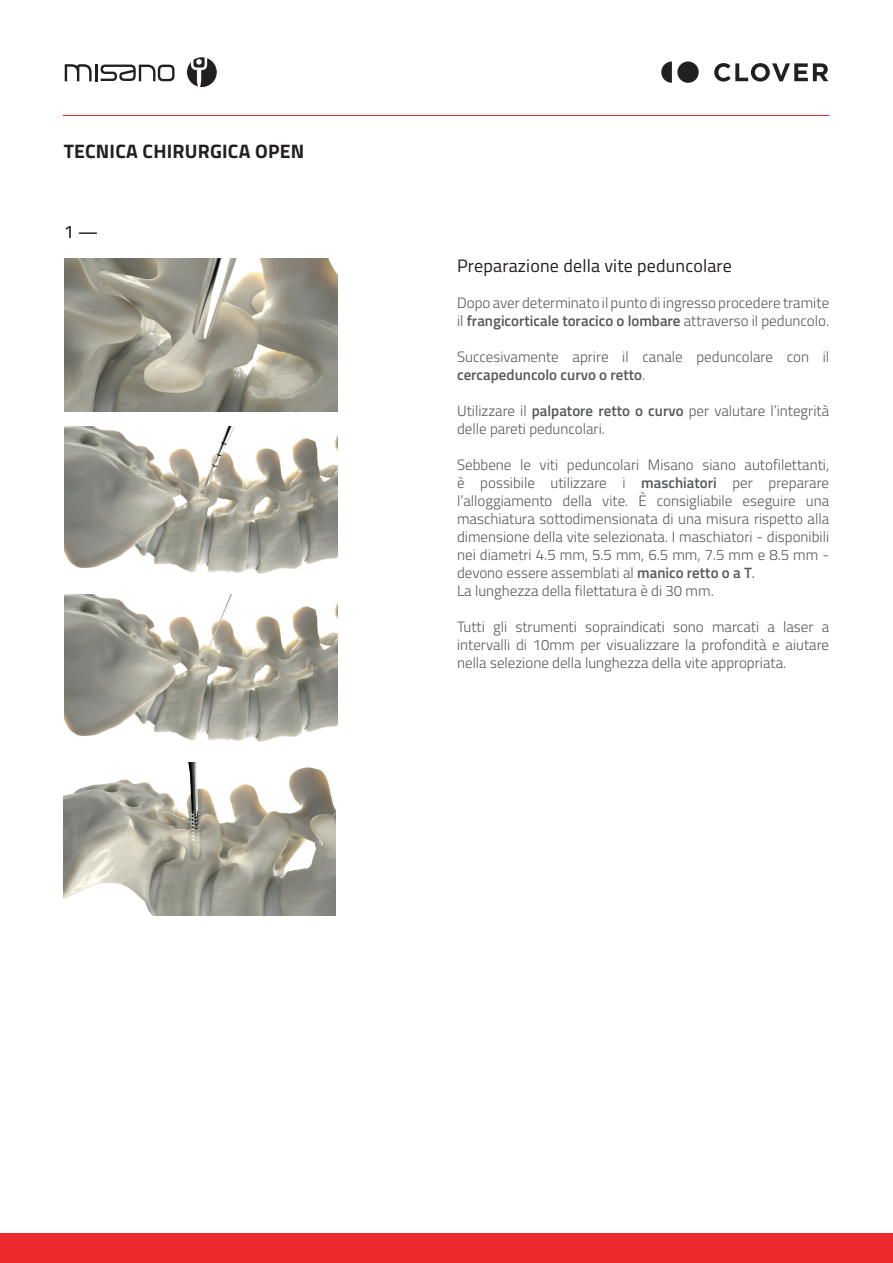
<style>
.page{position:relative;width:893px;height:1263px;background:#fff}
.page>*{position:absolute;margin:0;border:0;box-sizing:border-box;transform-origin:0 0}
.t1{font:700 19.5px "Titillium";letter-spacing:.01em;color:#231f20}
.t2{font:18px "Titillium";letter-spacing:.01em;color:#231f20}
.t3{font:300 18px "Titillium";color:#231f20}
.t4{font:300 15px/18px "Titillium";color:#57585a}
.s1{font-weight:600}
.s2{font-weight:400}
</style>
<div class="page">
<div style="left:0;top:1233px;width:893px;height:30px;background:#ec2a2d"></div>
<hr style="left:63px;top:115px;width:766px;height:1px;background:#d1232a">
<svg style="left:101px;top:65px;width:74px;height:16px"></svg>
<svg style="left:65px;top:64px;width:27px;height:17px"></svg>
<hr style="left:95px;top:64px;width:3px;height:17px;background:#231f20">
<svg style="left:187px;top:57px;width:30px;height:30px"></svg>
<svg style="left:661px;top:62px;width:38px;height:21px"></svg>
<svg style="left:714px;top:63px;width:114px;height:19px"></svg>
<img style="left:65px;top:258px;width:272px;height:153px">
<img style="left:65px;top:594px;width:272px;height:148px">
<img style="left:65px;top:426px;width:272px;height:148px">
<img style="left:64px;top:762px;width:272px;height:153px">
<h1 class="t1" style="left:64px;top:137px;width:242px">TECNICA CHIRURGICA OPEN</h1>
<p class="t3" style="left:64px;top:219px;width:36px">1 —</p>
<p class="t2" style="left:457px;top:252px;width:276px">Preparazione della vite peduncolare</p>
<p class="t4" style="left:457px;top:293px;width:374px">Dopo aver determinato il punto di ingresso procedere tramite il <span class="s1">frangicorticale toracico o lombare</span> attraverso il peduncolo.</p>
<p class="t4" style="left:457px;top:347px;width:374px">Succesivamente aprire il canale peduncolare con il <span class="s1">cercapeduncolo curvo o retto</span>.</p>
<p class="t4" style="left:457px;top:401px;width:374px">Utilizzare il <span class="s1">palpatore retto o curvo</span> per valutare l’integrità delle pareti peduncolari.</p>
<p class="t4" style="left:457px;top:455px;width:374px">Sebbene le viti peduncolari Misano siano autofilettanti, è possibile utilizzare i <span class="s1">maschiatori</span> per preparare l’alloggiamento della vite. È consigliabile eseguire una maschiatura sottodimensionata di una misura rispetto alla dimensione della vite selezionata. I maschiatori - disponibili nei diametri 4.5 mm, 5.5 mm, 6.5 mm, 7.5 mm e 8.5 mm - devono essere assemblati al <span class="s1">manico retto o a T</span><span class="s2">.<br></span>La lunghezza della filettatura è di 30 mm.</p>
<p class="t4" style="left:457px;top:617px;width:374px;text-align:justify">Tutti gli strumenti sopraindicati sono marcati a laser a intervalli di 10mm per visualizzare la profondità e aiutare nella selezione della lunghezza della vite appropriata.</p>
</div>
